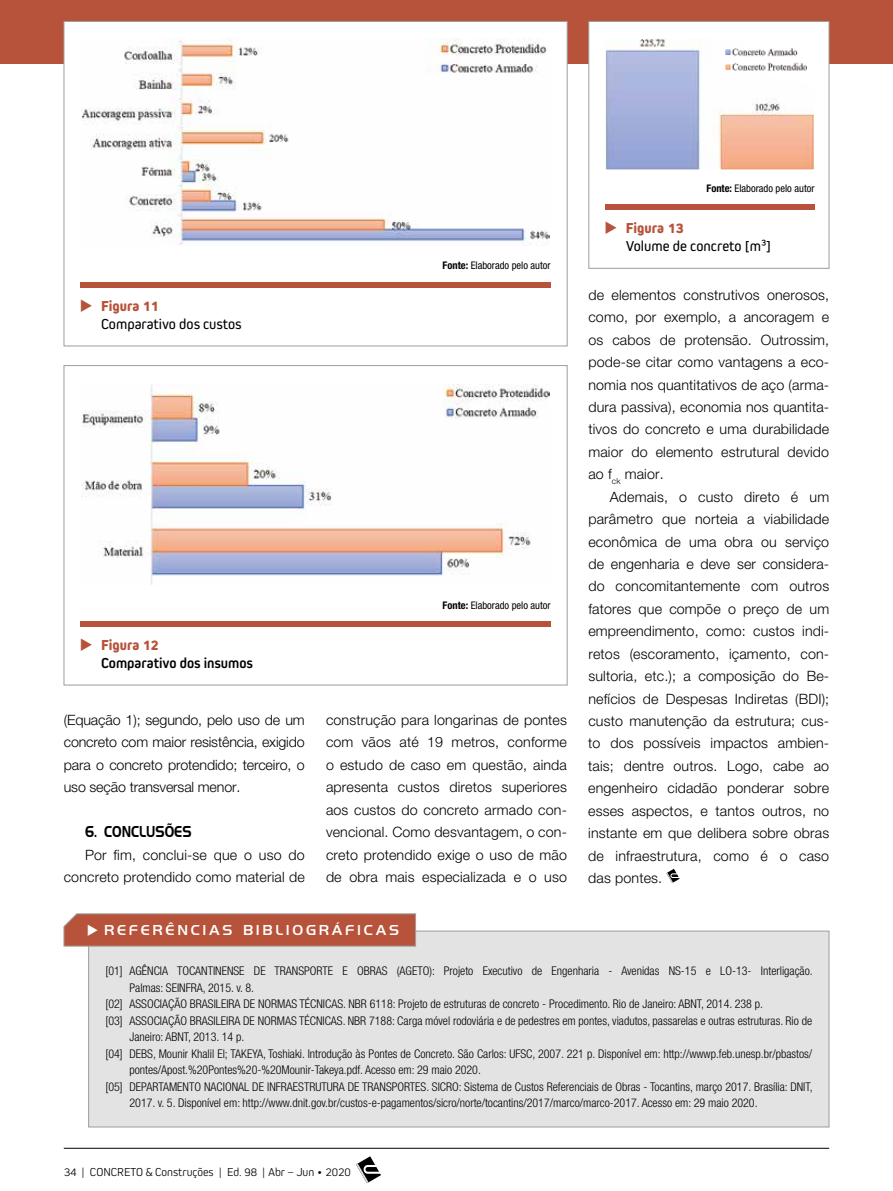
<style>
.page{position:relative;width:893px;height:1191px;background:#fff}
.page>*{position:absolute;margin:0;border:0;box-sizing:border-box;transform-origin:0 0}
.t1{font:700 16.5px "Handel Got D";color:#000;scale:.8 1}
.t2{font:15px/18px "Kiro";color:#000}
.t3{font:700 15px/18px "Kiro";color:#000}
.t4{font:500 15px "Handel Got D";letter-spacing:.18em;color:#fff}
.t5{font:300 14.25px/22.5px "Helvetica Neue LT Std";letter-spacing:.01em;color:#000;text-align:justify}
.t6{font:300 condensed 12px "Helvetica Neue LT Std";color:#000}
.t7{font:300 12px "Kiro";color:#000}
.t8{font:condensed 10.5px "Helvetica Neue LT Std";color:#000}
.s1{font-weight:700}
.s2{color:#b6533a}
.s3{font-weight:800;color:#b6533a}
</style>
<div class="page">
<svg style="left:356px;top:1156px;width:25px;height:27px"></svg>
<hr style="left:64px;top:1148px;width:765px;height:1px;background:#000">
<div style="left:0;top:0;width:893px;height:64px;background:#b6533a"></div>
<svg style="left:666px;top:868px;width:14px;height:15px"></svg>
<div style="left:64px;top:21px;width:503px;height:325px;background:#fff;border:1px solid #9d9d9c"></div>
<div style="left:80px;top:282px;width:471px;height:5px;background:#b6533a"></div>
<img style="left:82px;top:38px;width:467px;height:207px">
<div style="left:64px;top:365px;width:503px;height:320px;background:#fff;border:1px solid #9d9d9c"></div>
<div style="left:80px;top:621px;width:471px;height:5px;background:#b6533a"></div>
<img style="left:81px;top:385px;width:468px;height:199px">
<div style="left:589px;top:21px;width:240px;height:247px;background:#fff;border:1px solid #9d9d9c"></div>
<div style="left:605px;top:204px;width:209px;height:5px;background:#b6533a"></div>
<img style="left:605px;top:38px;width:209px;height:131px">
<img style="left:725px;top:48px;width:82px;height:23px">
<div style="left:88px;top:931px;width:741px;height:196px;background:#e3e3e3;border:1px solid #9d9d9c"></div>
<svg style="left:64px;top:913px;width:352px;height:33px;background:#b65941"></svg>
<p class="t8" style="left:706px;top:182px;width:110px"><span class="s1">Fonte:</span> Elaborado pelo autor</p>
<p class="t2" style="left:101px;top:296px;width:142px;text-indent:-21px"><span class="s2">◆</span> <span class="s3">Figura 11<br></span>Comparativo dos custos</p>
<p class="t8" style="left:443px;top:260px;width:110px"><span class="s1">Fonte:</span> Elaborado pelo autor</p>
<p class="t3" style="left:101px;top:636px;width:153px;text-indent:-21px"><span class="s2">◆</span> <span class="s3">Figura 12<br></span>Comparativo dos insumos</p>
<p class="t5" style="left:64px;top:708px;width:242px">(Equação 1); segundo, pelo uso de um concreto com maior resistência, exigido para o concreto protendido; terceiro, o uso seção transversal menor.</p>
<p class="t1" style="left:85px;top:822px;width:135px">6. CONCLUSÕES</p>
<p class="t5" style="left:64px;top:843px;width:242px;text-align:right">Por fim, conclui-se que o uso do concreto protendido como material de</p>
<p class="t8" style="left:443px;top:598px;width:110px"><span class="s1">Fonte:</span> Elaborado pelo autor</p>
<p class="t5" style="left:326px;top:708px;width:242px">construção para longarinas de pontes com vãos até 19 metros, conforme o estudo de caso em questão, ainda apresenta custos diretos superiores aos custos do concreto armado con&shy;vencional. Como desvantagem, o con&shy;creto protendido exige o uso de mão de obra mais especializada e o uso</p>
<p class="t4" style="left:87px;top:921px;width:313px">◆ REFERÊNCIAS BIBLIOGRÁFICAS</p>
<p class="t2" style="left:626px;top:219px;width:147px;text-indent:-21px"><span class="s2">◆</span> <span class="s3">Figura 13<br></span>Volume de concreto [m³]</p>
<p class="t5" style="left:588px;top:283px;width:242px">de elementos construtivos onerosos, como, por exemplo, a ancoragem e os cabos de protensão. Outrossim, pode-se citar como vantagens a eco&shy;nomia nos quantitativos de aço (arma&shy;dura passiva), economia nos quantita&shy;tivos do concreto e uma durabilidade maior do elemento estrutural devido ao f<sub>ck</sub> maior.</p>
<p class="t5" style="left:588px;top:485px;width:242px;text-indent:21px">Ademais, o custo direto é um parâmetro que norteia a viabilidade econômica de uma obra ou serviço de engenharia e deve ser considera&shy;do concomitantemente com outros fatores que compõe o preço de um empreendimento, como: custos indi&shy;retos (escoramento, içamento, con&shy;sultoria, etc.); a composição do Be&shy;nefícios de Despesas Indiretas (BDI); custo manutenção da estrutura; cus&shy;to dos possíveis impactos ambien&shy;tais; dentre outros. Logo, cabe ao engenheiro cidadão ponderar sobre esses aspectos, e tantos outros, no instante em que delibera sobre obras de infraestrutura, como é o caso das pontes.</p>
<p class="t6" style="left:106px;top:964px;width:709px">[01] AGÊNCIA TOCANTINENSE DE TRANSPORTE E OBRAS (AGETO): Projeto Executivo de Engenharia - Avenidas NS-15 e LO-13- Interligação.</p>
<p class="t6" style="left:130px;top:980px;width:126px">Palmas: SEINFRA, 2015. v. 8.</p>
<p class="t6" style="left:106px;top:997px;width:659px">[02] ASSOCIAÇÃO BRASILEIRA DE NORMAS TÉCNICAS. NBR 6118: Projeto de estruturas de concreto - Procedimento. Rio de Janeiro: ABNT, 2014. 238 p.</p>
<p class="t6" style="left:106px;top:1013px;width:708px">[03] ASSOCIAÇÃO BRASILEIRA DE NORMAS TÉCNICAS. NBR 7188: Carga móvel rodoviária e de pedestres em pontes, viadutos, passarelas e outras estruturas. Rio de</p>
<p class="t6" style="left:130px;top:1030px;width:116px">Janeiro: ABNT, 2013. 14 p.</p>
<p class="t6" style="left:106px;top:1046px;width:708px">[04] DEBS, Mounir Khalil El; TAKEYA, Toshiaki. Introdução às Pontes de Concreto. São Carlos: UFSC, 2007. 221 p. Disponível em: http://wwwp.feb.unesp.br/pbastos/</p>
<p class="t6" style="left:130px;top:1063px;width:353px">pontes/Apost.%20Pontes%20-%20Mounir-Takeya.pdf. Acesso em: 29 maio 2020.</p>
<p class="t6" style="left:106px;top:1079px;width:708px">[05] DEPARTAMENTO NACIONAL DE INFRAESTRUTURA DE TRANSPORTES. SICRO: Sistema de Custos Referenciais de Obras - Tocantins, março 2017. Brasília: DNIT,</p>
<p class="t6" style="left:130px;top:1096px;width:630px">2017. v. 5. Disponível em: http://www.dnit.gov.br/custos-e-pagamentos/sicro/norte/tocantins/2017/marco/marco-2017. Acesso em: 29 maio 2020.</p>
<p class="t7" style="left:64px;top:1164px;width:289px">34 | CONCRETO &amp; Construções | Ed. 98 | Abr – Jun • 2020</p>
</div>
